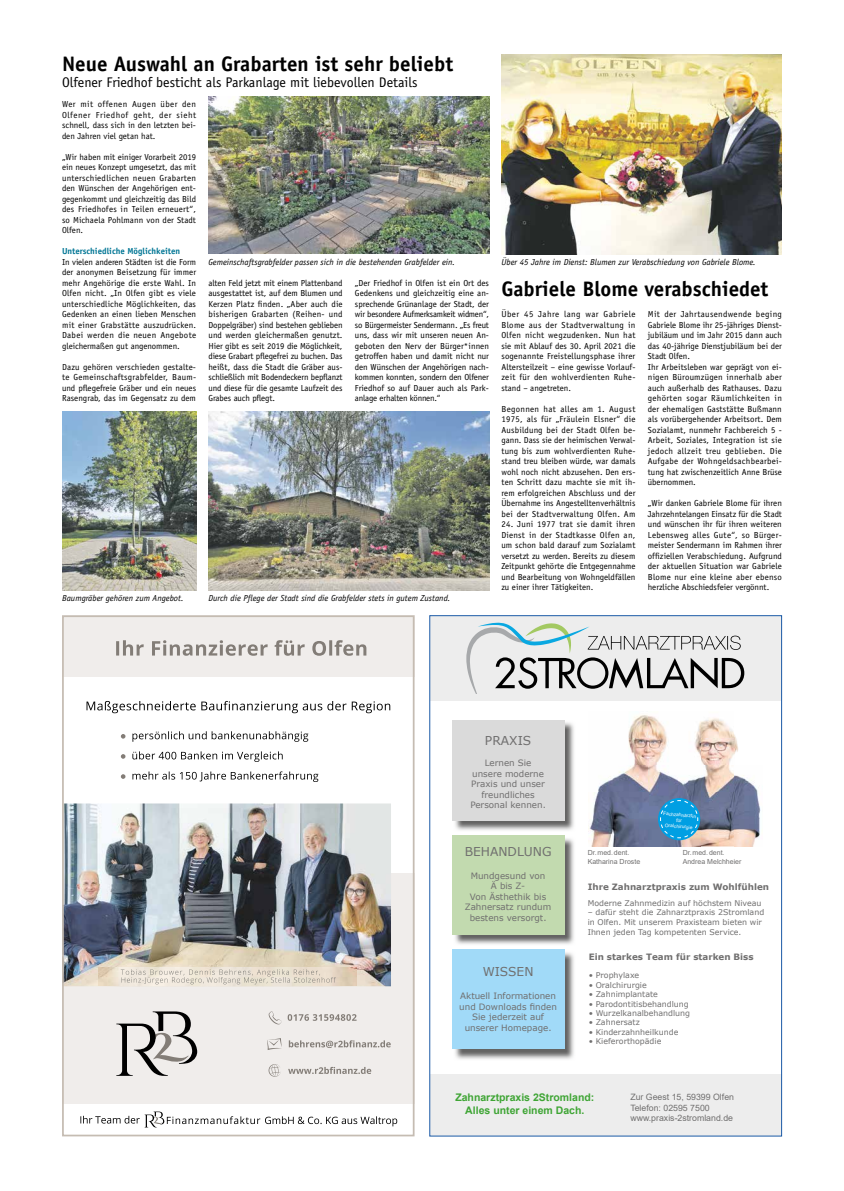
<style>
.page{position:relative;width:844px;height:1191px;background:#fff}
.page>*{position:absolute;margin:0;border:0;box-sizing:border-box;transform-origin:0 0}
.t1{font:700 21px "Officina Sans Std";color:#000}
.t2{font:14px "Officina Sans Std";color:#000}
.t3{font:12.25px "Verdana";color:#706f6f}
.t4{font:700 10.5px/12.2px "Arial";color:#3fa535;text-align:center}
.t5{font:8.75px/10.5px "Officina Sans Std";letter-spacing:.005em;color:#000;text-align:justify}
.t6{font:italic 8.75px "Officina Sans Std";color:#000}
.t7{font:8.75px/10.5px "Verdana";color:#706f6f;text-align:center}
.t8{font:8.75px/10.5px "Arial";color:#706f6f}
.t9{font:700 8.75px "Verdana";color:#706f6f}
.t10{font:700 8.75px "Officina Sans Std";color:#007695}
.t11{font:7.88px/9.5px "Verdana";color:#706f6f}
.t12{font:7px/8.4px "Arial";color:#706f6f}
.t13{font:4.81px/5.8px "Arial";color:#fff;text-align:center}
</style>
<div class="page">
<div style="left:62px;top:615px;width:352px;height:62px;background:#f0edeb"></div>
<div style="left:62px;top:873px;width:352px;height:230px;background:#f0edeb"></div>
<svg style="left:116px;top:640px;width:250px;height:16px"></svg>
<svg style="left:86px;top:701px;width:304px;height:12px"></svg>
<img style="left:65px;top:803px;width:326px;height:183px">
<svg style="left:267px;top:1038px;width:15px;height:12px"></svg>
<svg style="left:268px;top:1011px;width:88px;height:13px"></svg>
<svg style="left:289px;top:1040px;width:101px;height:8px"></svg>
<svg style="left:288px;top:1066px;width:83px;height:8px"></svg>
<svg style="left:268px;top:1064px;width:13px;height:12px"></svg>
<div style="left:62px;top:615px;width:352px;height:521px;border:2px solid #c5bcb2"></div>
<svg style="left:80px;top:1111px;width:317px;height:16px"></svg>
<svg style="left:116px;top:1011px;width:81px;height:64px"></svg>
<img style="left:99px;top:967px;width:258px;height:18px">
<svg style="left:132px;top:771px;width:186px;height:11px"></svg>
<svg style="left:132px;top:751px;width:150px;height:11px"></svg>
<svg style="left:132px;top:731px;width:176px;height:11px"></svg>
<svg style="left:121px;top:734px;width:4px;height:4px"></svg>
<svg style="left:121px;top:754px;width:4px;height:4px"></svg>
<svg style="left:121px;top:774px;width:4px;height:5px"></svg>
<svg style="left:121px;top:967px;width:215px;height:18px"></svg>
<img style="left:501px;top:55px;width:280px;height:199px">
<img style="left:208px;top:412px;width:281px;height:178px">
<img style="left:62px;top:412px;width:134px;height:178px">
<img style="left:208px;top:97px;width:281px;height:157px">
<div style="left:429px;top:615px;width:352px;height:85px;background:#ededed"></div>
<div style="left:429px;top:1074px;width:352px;height:62px;background:#ededed"></div>
<svg style="left:466px;top:623px;width:278px;height:70px"></svg>
<img style="left:700px;top:718px;width:34px;height:20px">
<img style="left:734px;top:734px;width:27px;height:85px">
<img style="left:700px;top:738px;width:34px;height:81px">
<img style="left:700px;top:819px;width:60px;height:27px">
<img style="left:588px;top:715px;width:112px;height:131px">
<svg style="left:658px;top:798px;width:42px;height:42px"></svg>
<svg style="left:659px;top:799px;width:39px;height:39px;background:#1a9eda"></svg>
<img style="left:453px;top:721px;width:121px;height:109px">
<div style="left:452px;top:719px;width:112px;height:101px;background:#dadada"></div>
<img style="left:453px;top:836px;width:121px;height:108px">
<div style="left:452px;top:835px;width:112px;height:99px;background:#c2daaf"></div>
<img style="left:455px;top:951px;width:119px;height:108px">
<div style="left:452px;top:949px;width:112px;height:100px;background:#a1daf8"></div>
<h1 class="t1" style="left:62px;top:50px;width:392px">Neue Auswahl an Grabarten ist sehr beliebt</h1>
<h2 class="t2" style="left:62px;top:74px;width:357px">Olfener Friedhof besticht als Parkanlage mit liebevollen Details</h2>
<p class="t5" style="left:62px;top:99px;width:135px">Wer mit offenen Augen über den Olfener Friedhof geht, der sieht schnell, dass sich in den letzten bei&shy;den Jahren viel getan hat.</p>
<p class="t5" style="left:62px;top:151px;width:136px">„Wir haben mit einiger Vorarbeit 2019 ein neues Konzept umgesetzt, das mit unterschiedlichen neuen Grabarten den Wünschen der Angehörigen ent&shy;gegenkommt und gleichzeitig das Bild des Friedhofes in Teilen erneuert“, so Michaela Pohlmann von der Stadt Olfen.</p>
<p class="t10" style="left:62px;top:246px;width:119px">Unterschiedliche Möglichkeiten</p>
<p class="t5" style="left:62px;top:256px;width:136px">In vielen anderen Städten ist die Form der anonymen Beisetzung für immer mehr Angehörige die erste Wahl. In Olfen nicht. „In Olfen gibt es viele unterschiedliche Möglichkeiten, das Gedenken an einen lieben Menschen mit einer Grabstätte auszudrücken.<br>Dabei werden die neuen Angebote gleichermaßen gut angenommen.</p>
<p class="t5" style="left:62px;top:361px;width:136px">Dazu gehören verschieden gestalte&shy;te Gemeinschaftsgrabfelder, Baum&shy;und pflegefreie Gräber und ein neues Rasengrab, das im Gegensatz zu dem</p>
<p class="t6" style="left:208px;top:257px;width:248px">Gemeinschaftsgrabfelder passen sich in die bestehenden Grabfelder ein.</p>
<p class="t6" style="left:501px;top:257px;width:256px">Über 45 Jahre im Dienst: Blumen zur Verabschiedung von Gabriele Blome.</p>
<p class="t5" style="left:208px;top:277px;width:136px">alten Feld jetzt mit einem Plattenband ausgestattet ist, auf dem Blumen und Kerzen Platz finden. „Aber auch die bisherigen Grabarten (Reihen- und Doppelgräber) sind bestehen geblieben und werden gleichermaßen genutzt.<br>Hier gibt es seit 2019 die Möglichkeit, diese Grabart pflegefrei zu buchen. Das heißt, dass die Stadt die Gräber aus&shy;schließlich mit Bodendeckern bepflanzt und diese für die gesamte Laufzeit des Grabes auch pflegt.</p>
<p class="t5" style="left:355px;top:277px;width:136px">„Der Friedhof in Olfen ist ein Ort des Gedenkens und gleichzeitig eine an&shy;sprechende Grünanlage der Stadt, der wir besondere Aufmerksamkeit widmen“, so Bürgermeister Sendermann. „Es freut uns, dass wir mit unseren neuen An&shy;geboten den Nerv der Bürger*innen getroffen haben und damit nicht nur den Wünschen der Angehörigen nach&shy;kommen konnten, sondern den Olfener Friedhof so auf Dauer auch als Park&shy;anlage erhalten können.“</p>
<h1 class="t1" style="left:501px;top:276px;width:268px">Gabriele Blome verabschiedet</h1>
<p class="t5" style="left:501px;top:309px;width:136px">Über 45 Jahre lang war Gabriele Blome aus der Stadtverwaltung in Olfen nicht wegzudenken. Nun hat sie mit Ablauf des 30. April 2021 die sogenannte Freistellungsphase ihrer Altersteilzeit – eine gewisse Vorlauf&shy;zeit für den wohlverdienten Ruhe&shy;stand – angetreten.</p>
<p class="t5" style="left:501px;top:403px;width:136px">Begonnen hat alles am 1. August 1975, als für „Fräulein Elsner“ die Ausbildung bei der Stadt Olfen be&shy;gann. Dass sie der heimischen Verwal&shy;tung bis zum wohlverdienten Ruhe&shy;stand treu bleiben würde, war damals wohl noch nicht abzusehen. Den ers&shy;ten Schritt dazu machte sie mit ih&shy;rem erfolgreichen Abschluss und der Übernahme ins Angestelltenverhältnis bei der Stadtverwaltung Olfen. Am</p>
<p class="t5" style="left:501px;top:519px;width:135px">24. Juni 1977 trat sie damit ihren Dienst in der Stadtkasse Olfen an, um schon bald darauf zum Sozialamt versetzt zu werden. Bereits zu diesem Zeitpunkt gehörte die Entgegennahme und Bearbeitung von Wohngeldfällen zu einer ihrer Tätigkeiten.</p>
<p class="t5" style="left:647px;top:309px;width:136px;text-align:left">Mit der Jahrtausendwende beging Gabriele Blome ihr 25-jähriges Dienst&shy;jubiläum und im Jahr 2015 dann auch das 40-jährige Dienstjubiläum bei der Stadt Olfen.<br>Ihr Arbeitsleben war geprägt von ei&shy;nigen Büroumzügen innerhalb aber auch außerhalb des Rathauses. Dazu gehörten sogar Räumlichkeiten in der ehemaligen Gaststätte Bußmann als vorübergehender Arbeitsort. Dem Sozialamt, nunmehr Fachbereich 5 - Arbeit, Soziales, Integration ist sie jedoch allzeit treu geblieben. Die Aufgabe der Wohngeldsachbearbei&shy;tung hat zwischenzeitlich Anne Brüse übernommen.</p>
<p class="t5" style="left:647px;top:498px;width:136px">„Wir danken Gabriele Blome für ihren Jahrzehntelangen Einsatz für die Stadt und wünschen ihr für ihren weiteren Lebensweg alles Gute“, so Bürger&shy;meister Sendermann im Rahmen ihrer offiziellen Verabschiedung. Aufgrund der aktuellen Situation war Gabriele Blome nur eine kleine aber ebenso herzliche Abschiedsfeier vergönnt.</p>
<p class="t6" style="left:62px;top:593px;width:123px">Baumgräber gehören zum Angebot.</p>
<p class="t6" style="left:208px;top:593px;width:243px">Durch die Pflege der Stadt sind die Grabfelder stets in gutem Zustand.</p>
<h3 class="t3" style="left:485px;top:732px;width:48px">PRAXIS</h3>
<p class="t7" style="left:470px;top:757px;width:77px">Lernen Sie unsere moderne<br>Praxis und unser freundliches<br>Personal kennen.</p>
<h3 class="t3" style="left:464px;top:843px;width:88px">BEHANDLUNG</h3>
<p class="t7" style="left:465px;top:870px;width:88px">Mundgesund von<br>Ä bis Z-<br>Von Ästhethik bis<br>Zahnersatz rundum bestens versorgt.</p>
<h3 class="t3" style="left:482px;top:963px;width:52px">WISSEN</h3>
<p class="t7" style="left:459px;top:990px;width:99px">Aktuell Informationen und Downloads finden<br>Sie jederzeit auf unserer Homepage.</p>
<p class="t13" style="left:663px;top:810px;width:34px;rotate:5deg">Fachzahnärztin für<br>Oralchirurgie</p>
<p class="t12" style="left:587px;top:848px;width:54px">Dr. med. dent.<br>Katharina Droste</p>
<p class="t12" style="left:682px;top:848px;width:60px">Dr. med. dent.<br>Andrea Melchheier</p>
<p class="t9" style="left:587px;top:880px;width:183px">Ihre Zahnarzt praxis zum Wohlfühlen</p>
<p class="t11" style="left:587px;top:898px;width:175px">Moderne Zahnmedizin auf höchstem Niveau</p>
<p class="t11" style="left:587px;top:907px;width:178px">– dafür steht die Zahn arzt praxis 2Stromland in Olfen. Mit unserem Praxisteam bieten wir</p>
<p class="t11" style="left:587px;top:927px;width:155px">Ihnen jeden Tag kompetenten Service.</p>
<p class="t9" style="left:588px;top:951px;width:166px">Ein starkes Team für starken Biss</p>
<p class="t11" style="left:588px;top:970px;width:52px">• Prophylaxe</p>
<p class="t11" style="left:588px;top:980px;width:60px">• Oralchirurgie</p>
<p class="t11" style="left:588px;top:989px;width:71px">• Zahnimplantate</p>
<p class="t11" style="left:588px;top:999px;width:102px">• Parodontitisbehandlung</p>
<p class="t11" style="left:588px;top:1008px;width:103px">• Wurzelkanal behandlung</p>
<p class="t11" style="left:588px;top:1017px;width:53px">• Zahnersatz</p>
<p class="t11" style="left:588px;top:1027px;width:91px">• Kinderzahnheil kunde</p>
<p class="t11" style="left:588px;top:1036px;width:74px">• Kieferorthopädie</p>
<p class="t4" style="left:455px;top:1091px;width:140px">Zahnarztpraxis 2Stromland:<br>Alles unter einem Dach.</p>
<p class="t8" style="left:630px;top:1091px;width:105px">Zur Geest 15, 59399 Olfen<br>Telefon: 02595 7500 www.praxis-2stromland.de</p>
</div>
